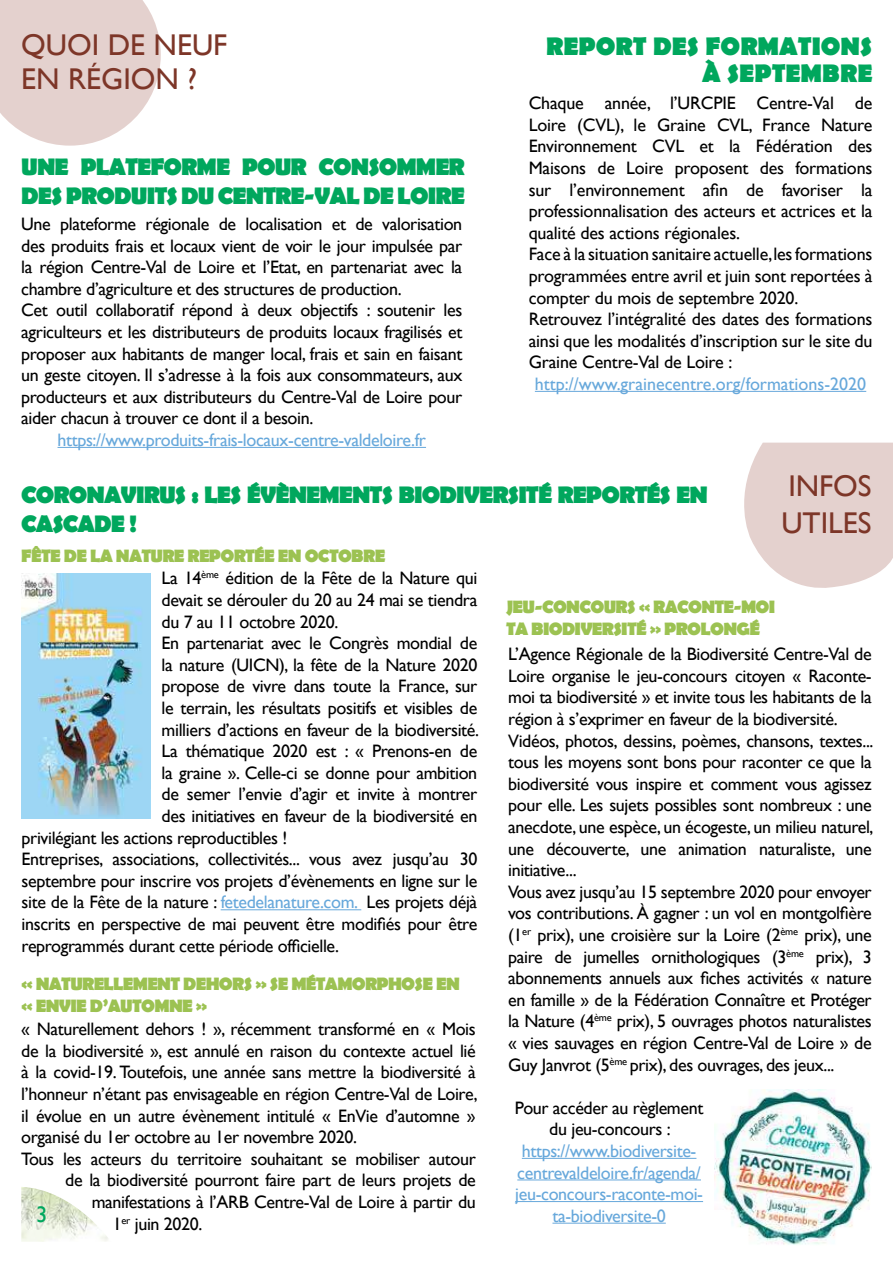
<style>
.page{position:relative;width:893px;height:1263px;background:#fff}
.page>*{position:absolute;margin:0;border:0;box-sizing:border-box;transform-origin:0 0}
.t1{font:30px/34.8px "Gill Sans";color:#7d3628}
.t2{font:700 25.5px/27px "Berlin Sans FB";color:#00a75d;text-align:right}
.t3{font:700 24px/28.8px "Berlin Sans FB";letter-spacing:-.04em;color:#00a75d}
.t4{font:22.5px "Gill Sans";color:#00a75d}
.t5{font:18px/21.6px "Gill Sans";letter-spacing:-.02em;color:#000}
.t6{font:18px/21.6px "Gill Sans";letter-spacing:-.02em;color:#67a8db;text-align:center}
.t7{font:700 18px/21.6px "Berlin Sans FB";letter-spacing:-.04em;color:#9cc252}
.t8{font:18px "Gill Sans";color:#67a8db}
.s1{color:#67a8db}
</style>
<div class="page">
<svg style="left:744px;top:443px;width:149px;height:145px;background:#e6d6d3"></svg>
<img style="left:21px;top:1187px;width:87px;height:55px">
<hr style="left:522px;top:1158px;width:174px;height:1px;background:#67a8db">
<hr style="left:517px;top:1179px;width:184px;height:1px;background:#67a8db">
<hr style="left:515px;top:1201px;width:188px;height:1px;background:#67a8db">
<hr style="left:552px;top:1223px;width:114px;height:1px;background:#67a8db">
<hr style="left:221px;top:909px;width:140px;height:1px;background:#67a8db">
<img style="left:21px;top:573px;width:130px;height:246px">
<hr style="left:58px;top:447px;width:368px;height:1px;background:#67a8db">
<img style="left:714px;top:1090px;width:158px;height:155px">
<hr style="left:535px;top:391px;width:331px;height:1px;background:#67a8db">
<svg style="left:0;top:0;width:161px;height:146px;background:#e7d6d3"></svg>
<h1 class="t1" style="left:21px;top:28px;width:208px">QUOI DE NEUF<br>EN RÉGION ?</h1>
<h3 class="t3" style="left:21px;top:154px;width:445px">UNE PLATEFORME POUR CONSOMMER<br>DES PRODUITS DU CENTRE-VAL DE LOIRE</h3>
<p class="t5" style="left:21px;top:213px;width:443px">Une plateforme régionale de localisation et de valorisation des produits frais et locaux vient de voir le jour impulsée par la région Centre-Val de Loire et l’Etat, en partenariat avec la chambre d’agriculture et des structures de production.<br>Cet outil collaboratif répond à deux objectifs : soutenir les agriculteurs et les distributeurs de produits locaux fragilisés et proposer aux habitants de manger local, frais et sain en faisant un geste citoyen. Il s’adresse à la fois aux consommateurs, aux producteurs et aux distributeurs du Centre-Val de Loire pour aider chacun à trouver ce dont il a besoin.</p>
<p class="t6" style="left:58px;top:429px;width:370px">https://www.produits-frais-locaux-centre-valdeloire.fr</p>
<h2 class="t2" style="left:546px;top:34px;width:328px">REPORT DES FORMATIONS<br>À SEPTEMBRE</h2>
<p class="t5" style="left:529px;top:93px;width:345px">Chaque année, l’URCPIE Centre-Val de Loire (CVL), le Graine CVL, France Nature Environnement CVL et la Fédération des Maisons de Loire proposent des formations sur l’environnement afin de favoriser la professionnalisation des acteurs et actrices et la qualité des actions régionales.<br>Face à la situation sanitaire actuelle,les formations programmées entre avril et juin sont reportées à compter du mois de septembre 2020.<br>Retrouvez l’intégralité des dates des formations ainsi que les modalités d’inscription sur le site du Graine Centre-Val de Loire :</p>
<p class="t8" style="left:535px;top:373px;width:333px">http://www.grainecentre.org/formations-2020</p>
<h3 class="t3" style="left:21px;top:482px;width:688px">CORONAVIRUS : LES ÉVÈNEMENTS BIODIVERSITÉ REPORTÉS EN<br>CASCADE !</h3>
<p class="t7" style="left:21px;top:546px;width:366px">FÊTE DE LA NATURE REPORTÉE EN OCTOBRE</p>
<h1 class="t1" style="left:788px;top:469px;width:85px">INFOS</h1>
<h1 class="t1" style="left:781px;top:506px;width:92px">UTILES</h1>
<p class="t5" style="left:162px;top:568px;width:317px">La 14<sup>ème</sup> édition de la Fête de la Nature qui</p>
<p class="t5" style="left:162px;top:589px;width:317px">devait se dérouler du 20 au 24 mai se tiendra</p>
<p class="t5" style="left:162px;top:611px;width:178px">du 7 au 11 octobre 2020.</p>
<p class="t5" style="left:162px;top:633px;width:317px">En partenariat avec le Congrès mondial de</p>
<p class="t5" style="left:162px;top:654px;width:317px">la nature (UICN), la fête de la Nature 2020</p>
<p class="t5" style="left:162px;top:676px;width:317px">propose de vivre dans toute la France, sur</p>
<p class="t5" style="left:162px;top:697px;width:317px">le terrain, les résultats positifs et visibles de</p>
<p class="t5" style="left:162px;top:719px;width:319px">milliers d’actions en faveur de la biodiversité.</p>
<p class="t5" style="left:162px;top:741px;width:317px">La thématique 2020 est : « Prenons-en de</p>
<p class="t5" style="left:162px;top:762px;width:317px">la graine ». Celle-ci se donne pour ambition</p>
<p class="t5" style="left:162px;top:784px;width:317px">de semer l’envie d’agir et invite à montrer</p>
<p class="t5" style="left:162px;top:805px;width:317px">des initiatives en faveur de la biodiversité en</p>
<p class="t5" style="left:22px;top:827px;width:267px">privilégiant les actions reproductibles !</p>
<p class="t5" style="left:22px;top:849px;width:457px">Entreprises, associations, collectivités... vous avez jusqu’au 30</p>
<p class="t5" style="left:22px;top:870px;width:457px">septembre pour inscrire vos projets d’évènements en ligne sur le</p>
<p class="t5" style="left:22px;top:892px;width:457px">site de la Fête de la nature : <span class="s1">fetedelanature.com.</span> Les projets déjà</p>
<p class="t5" style="left:22px;top:913px;width:457px">inscrits en perspective de mai peuvent être modifiés pour être</p>
<p class="t5" style="left:22px;top:935px;width:319px">reprogrammés durant cette période officielle.</p>
<p class="t7" style="left:21px;top:974px;width:440px">« NATURELLEMENT DEHORS » SE MÉTAMORPHOSE EN « ENVIE D’AUTOMNE »</p>
<p class="t5" style="left:21px;top:1019px;width:456px">« Naturellement dehors ! », récemment transformé en « Mois</p>
<p class="t5" style="left:21px;top:1040px;width:456px">de la biodiversité », est annulé en raison du contexte actuel lié</p>
<p class="t5" style="left:21px;top:1062px;width:456px">à la covid-19. Toutefois, une année sans mettre la biodiversité à</p>
<p class="t5" style="left:21px;top:1083px;width:458px">l’honneur n’étant pas envisageable en région Centre-Val de Loire,</p>
<p class="t5" style="left:21px;top:1105px;width:456px">il évolue en un autre évènement intitulé « EnVie d’automne »</p>
<p class="t5" style="left:21px;top:1127px;width:337px">organisé du 1er octobre au 1er novembre 2020.</p>
<p class="t5" style="left:21px;top:1148px;width:456px">Tous les acteurs du territoire souhaitant se mobiliser autour</p>
<p class="t5" style="left:65px;top:1170px;width:412px">de la biodiversité pourront faire part de leurs projets de</p>
<p class="t5" style="left:92px;top:1191px;width:386px">manifestations à l’ARB Centre-Val de Loire à partir du</p>
<p class="t5" style="left:113px;top:1213px;width:91px">1<sup>er</sup> juin 2020.</p>
<p class="t4" style="left:36px;top:1201px;width:13px">3</p>
<p class="t7" style="left:506px;top:597px;width:271px">JEU-CONCOURS « RACONTE-MOI<br>TA BIODIVERSITÉ » PROLONGÉ</p>
<p class="t5" style="left:508px;top:644px;width:367px">L’Agence Régionale de la Biodiversité Centre-Val de Loire organise le jeu-concours citoyen « Raconte&shy;moi ta biodiversité » et invite tous les habitants de la région à s’exprimer en faveur de la biodiversité.<br>Vidéos, photos, dessins, poèmes, chansons, textes... tous les moyens sont bons pour raconter ce que la biodiversité vous inspire et comment vous agissez pour elle. Les sujets possibles sont nombreux : une anecdote, une espèce, un écogeste, un milieu naturel, une découverte, une animation naturaliste, une initiative...<br>Vous avez jusqu’au 15 septembre 2020 pour envoyer vos contributions. À gagner : un vol en montgolfière (1<sup>er</sup> prix), une croisière sur la Loire (2<sup>ème</sup> prix), une paire de jumelles ornithologiques (3<sup>ème</sup> prix), 3 abonnements annuels aux fiches activités « nature en famille » de la Fédération Connaître et Protéger la Nature (4<sup>ème</sup> prix), 5 ouvrages photos naturalistes « vies sauvages en région Centre-Val de Loire » de Guy Janvrot (5<sup>ème</sup> prix), des ouvrages, des jeux...</p>
<p class="t5" style="left:515px;top:1097px;width:190px;text-align:center">Pour accéder au règlement du jeu-concours :</p>
<p class="t6" style="left:515px;top:1140px;width:189px">https://www.biodiversite&shy;centrevaldeloire.fr/agenda/ jeu-concours-raconte-moi&shy;ta-biodiversite-0</p>
</div>
